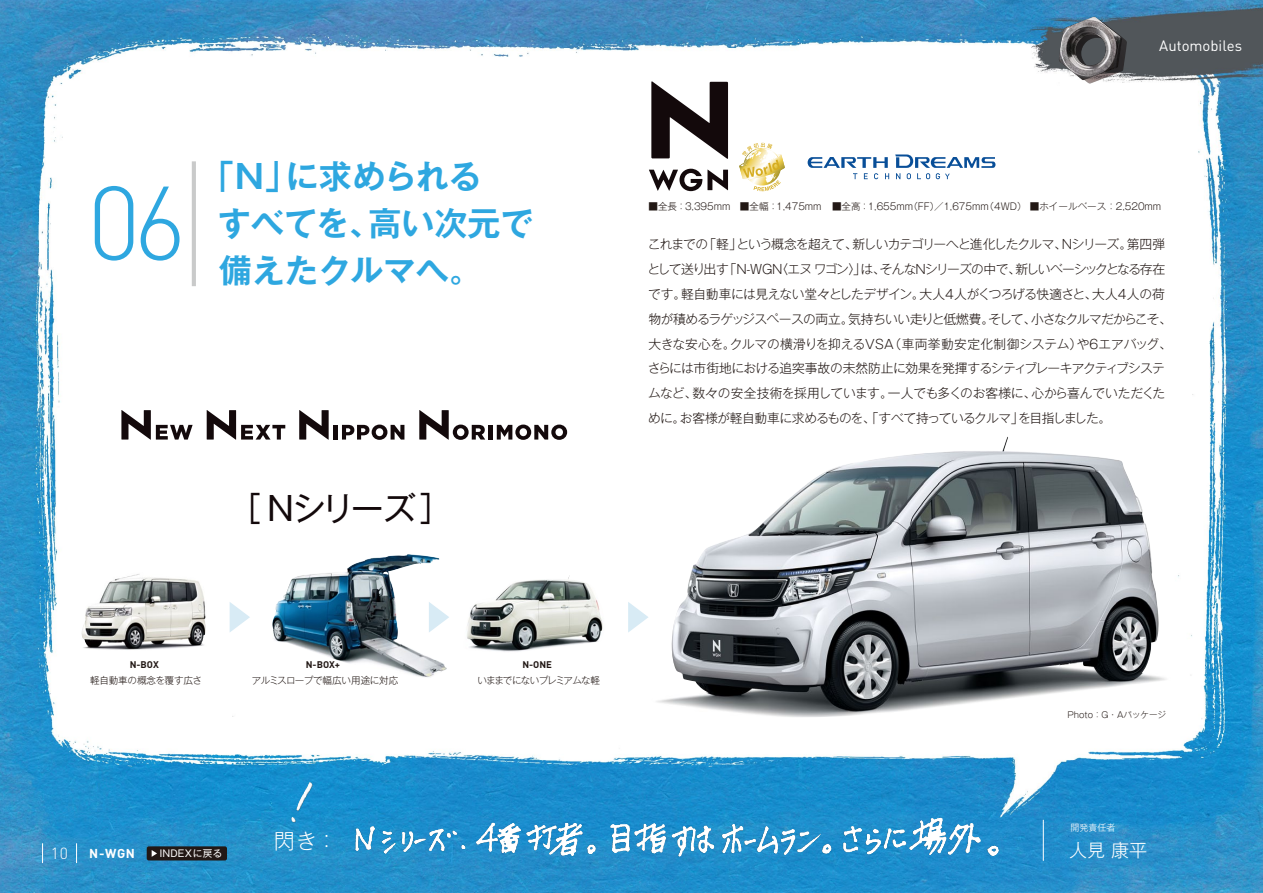
<style>
.page{position:relative;width:1263px;height:893px;background:#fff}
.page>*{position:absolute;margin:0;border:0;box-sizing:border-box;transform-origin:0 0}
.t1{font:300 103.05px "DIN";color:#2ea7e0}
.t2{font:700 33px/46.8px "Gothic MB101 Pro De";color:#2ea7e0}
.t3{font:33px "Gothic MB101 Pro";letter-spacing:-.085em;color:#13090b}
.t4{font:300 21px "Gothic MB101 Pro";color:#fff}
.t5{font:300 18px "Gothic MB101 Pro";color:#fff}
.t6{font:300 15.9px "DIN";color:#fff}
.t7{font:14.85px "DIN";color:#fff}
.t8{font:300 12.75px/25px "Gothic MB101 Pro";letter-spacing:-.05em;color:#221815}
.t9{font:700 12.75px "DIN";color:#fff}
.t10{font:300 9.6px "Gothic MB101 Pro";color:#221815}
.t11{font:300 9.6px "Gothic MB101 Pro";letter-spacing:-.03em;color:#221815}
.t12{font:700 9.6px "DIN";color:#221815}
.t13{font:300 9.6px "Gothic MB101 Pro";letter-spacing:-.07em;color:#221815}
.t14{font:300 9.6px "Gothic MB101 Pro";letter-spacing:-.02em;color:#221815}
.t15{font:9.6px "Gothic MB101 Pr 5";letter-spacing:.03em;color:#fff}
.t16{font:300 9px "Gothic MB101 Pro";color:#fff}
.t17{font:300 8.55px "Gothic MB101 Pro";color:#221815}
</style>
<div class="page">
<img style="left:0;top:0;width:1262px;height:892px">
<img style="left:650px;top:436px;width:524px;height:289px">
<img style="left:78px;top:571px;width:129px;height:82px">
<img style="left:270px;top:554px;width:178px;height:124px">
<img style="left:463px;top:575px;width:143px;height:78px">
<svg style="left:230px;top:602px;width:20px;height:31px"></svg>
<svg style="left:429px;top:602px;width:20px;height:31px"></svg>
<svg style="left:628px;top:602px;width:20px;height:31px"></svg>
<img style="left:1064px;top:20px;width:63px;height:64px">
<img style="left:1058px;top:17px;width:64px;height:63px">
<hr style="left:192px;top:161px;width:4px;height:125px;background:#c9caca">
<img style="left:909px;top:818px;width:31px;height:37px">
<svg style="left:42px;top:843px;width:1px;height:20px"></svg>
<svg style="left:76px;top:843px;width:1px;height:20px"></svg>
<hr style="left:1043px;top:820px;width:1px;height:41px;background:#fff">
<img style="left:291px;top:782px;width:22px;height:41px">
<svg style="left:808px;top:157px;width:81px;height:22px"></svg>
<svg style="left:895px;top:154px;width:100px;height:25px"></svg>
<svg style="left:739px;top:142px;width:46px;height:49px"></svg>
<svg style="left:651px;top:81px;width:77px;height:78px"></svg>
<svg style="left:649px;top:169px;width:79px;height:22px"></svg>
<svg style="left:121px;top:410px;width:72px;height:30px"></svg>
<svg style="left:207px;top:410px;width:78px;height:30px"></svg>
<svg style="left:299px;top:410px;width:30px;height:30px"></svg>
<hr style="left:334px;top:425px;width:4px;height:15px;background:#13090b">
<svg style="left:342px;top:425px;width:62px;height:15px"></svg>
<hr style="left:488px;top:425px;width:4px;height:15px;background:#13090b">
<svg style="left:497px;top:425px;width:70px;height:15px"></svg>
<svg style="left:419px;top:410px;width:66px;height:30px"></svg>
<div style="left:147px;top:846px;width:80px;height:14px;background:#221815;border-radius:2px"></div>
<svg style="left:152px;top:850px;width:5px;height:7px"></svg>
<h1 class="t1" style="left:88px;top:159px;width:100px">06</h1>
<h2 class="t2" style="left:218px;top:149px;width:317px;text-indent:-17px">「N」に求められる<br>すべてを、高い次元で</h2>
<h2 class="t2" style="left:219px;top:243px;width:265px">備えたクルマへ。</h2>
<h2 class="t3" style="left:229px;top:481px;width:225px">［ Nシリーズ］</h2>
<p class="t7" style="left:1159px;top:36px;width:84px">Automobiles</p>
<p class="t10" style="left:648px;top:199px;width:524px">■全長：3,395mm　■全幅：1,475mm ■全高：1,655mm（FF）／1,675mm（4WD） ■ホイールベース：2,520mm　</p>
<p class="t8" style="left:648px;top:229px;width:526px">これまでの「軽」という概念を超えて、新しいカテゴリーへと進化したクルマ、Nシリーズ。第四弾として送り出す「N-WGN〈エヌワゴン〉」は、そんなNシリーズの中で、新しいベーシックとなる存在です。軽自動車には見えない堂々としたデザイン。大人４人がくつろげる快適さと、大人４人の荷物が積めるラゲッジスペースの両立。気持ちいい走りと低燃費。そして、小さなクルマだからこそ、大きな安心を。クルマの横滑りを抑えるVSA（車両挙動安定化制御システム）や6エアバッグ、さらには市街地における追突事故の未然防止に効果を発揮するシティブレーキアクティブシステムなど、数々の安全技術を採用しています。一人でも多くのお客様に、心から喜んでいただくために。お客様が軽自動車に求めるものを、「すべて持っているクルマ」を目指しました。</p>
<p class="t12" style="left:130px;top:658px;width:31px">N-BOX</p>
<p class="t12" style="left:306px;top:658px;width:36px">N-BOX+</p>
<p class="t12" style="left:522px;top:658px;width:31px">N-ONE</p>
<p class="t14" style="left:90px;top:673px;width:113px">軽自動車の概念を覆す広さ</p>
<p class="t11" style="left:252px;top:673px;width:148px">アルミスロープで幅広い用途に対応</p>
<p class="t13" style="left:477px;top:673px;width:124px">いままでにないプレミアムな軽</p>
<p class="t17" style="left:1067px;top:708px;width:100px">Photo：G・Aパッケージ</p>
<p class="t6" style="left:51px;top:844px;width:19px">10</p>
<p class="t9" style="left:89px;top:845px;width:47px">N-WGN</p>
<p class="t15" style="left:160px;top:846px;width:64px">INDEXに戻る</p>
<p class="t16" style="left:1070px;top:820px;width:46px">開発責任者</p>
<h3 class="t4" style="left:274px;top:823px;width:65px">閃き：</h3>
<h3 class="t5" style="left:1069px;top:835px;width:79px">人見 康平</h3>
</div>
